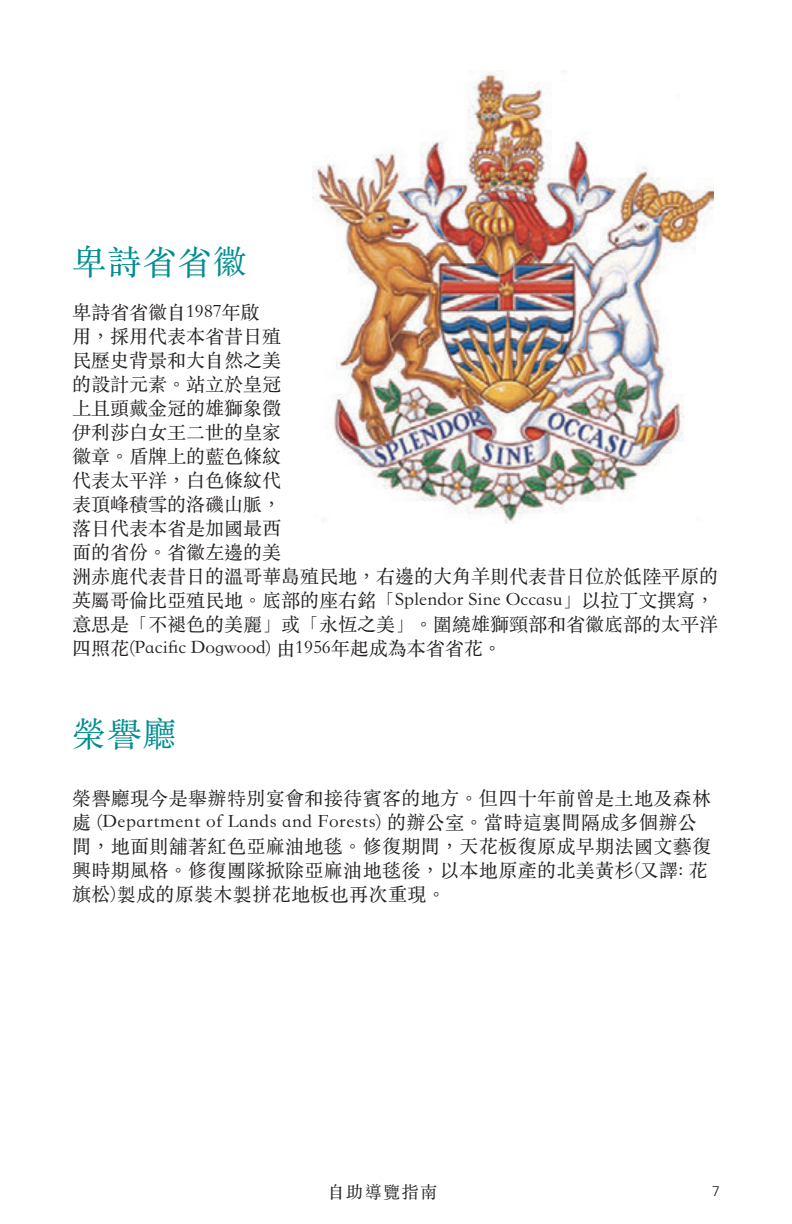
<style>
.page{position:relative;width:792px;height:1224px;background:#fff}
.page>*{position:absolute;margin:0;border:0;box-sizing:border-box;transform-origin:0 0}
.t1{font:34px "ST Songti TC Regular";letter-spacing:.035em;color:#008d8f}
.t2{font:19px/24px "ST Songti TC Regular";color:#231f20}
.t3{font:19px/24px "ST Songti TC Regular";letter-spacing:.02em;color:#231f20}
.t4{font:17px "ST Songti TC Regular";letter-spacing:.09em;color:#231f20}
.t5{font:300 14px "Frutiger LT Std";color:#231f20}
</style>
<div class="page">
<img style="left:313px;top:70px;width:401px;height:453px">
<h1 class="t1" style="left:72px;top:241px;width:176px">卑詩省省徽</h1>
<p class="t2" style="left:72px;top:299px;width:647px">卑詩省省徽自1987年啟<br>用，採用代表本省昔日殖<br>民歷史背景和大自然之美<br>的設計元素。站立於皇冠<br>上且頭戴金冠的雄獅象徵<br>伊利莎白女王二世的皇家<br>徽章。盾牌上的藍色條紋<br>代表太平洋，白色條紋代<br>表頂峰積雪的洛磯山脈，<br>落日代表本省是加國最西<br>面的省份。省徽左邊的美<br>洲赤鹿代表昔日的溫哥華島殖民地，右邊的大角羊則代表昔日位於低陸平原的英屬哥倫比亞殖民地。底部的座右銘「Splendor Sine Occasu」以拉丁文撰寫，意思是「不褪色的美麗」或「永恆之美」。圍繞雄獅頸部和省徽底部的太平洋四照花(Pacific Dogwood) 由1956年起成為本省省花。</p>
<h1 class="t1" style="left:72px;top:713px;width:106px">榮譽廳</h1>
<p class="t3" style="left:72px;top:786px;width:641px">榮譽廳現今是舉辦特別宴會和接待賓客的地方。但四十年前曾是土地及森林處 (Department of Lands and Forests) 的辦公室。當時這裏間隔成多個辦公間，地面則舖著紅色亞麻油地毯。修復期間，天花板復原成早期法國文藝復興時期風格。修復團隊掀除亞麻油地毯後，以本地原產的北美黃杉(又譯: 花旗松)製成的原裝木製拼花地板也再次重現。</p>
<p class="t4" style="left:328px;top:1181px;width:111px">自助導覽指南</p>
<p class="t5" style="left:712px;top:1183px;width:9px">7</p>
</div>
